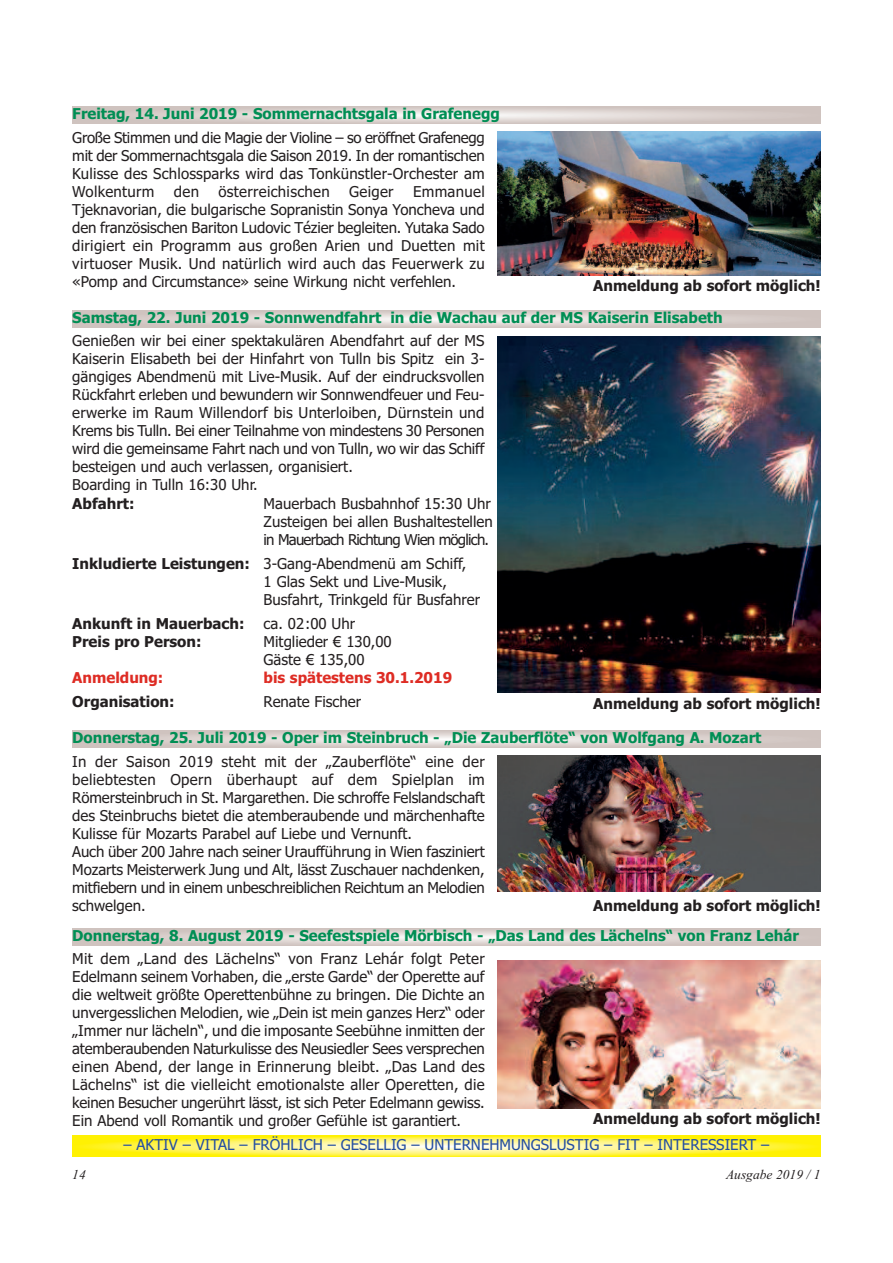
<style>
.page{position:relative;width:893px;height:1263px;background:#fff}
.page>*{position:absolute;margin:0;border:0;box-sizing:border-box;transform-origin:0 0}
.t1{font:15px/18px "Tahoma";color:#231f20}
.t2{font:700 15px "Tahoma";color:#008e54}
.t3{font:700 15px "Tahoma";color:#231f20}
.t4{font:15px "Tahoma";color:#244ea1}
.t5{font:700 15px "Tahoma";color:#de2c24}
.t6{font:15px "Tahoma";letter-spacing:.02em;color:#231f20}
.t7{font:italic 13.5px "Times New Roman";color:#231f20}
.s1{font-weight:700}
</style>
<div class="page">
<svg style="left:72px;top:1135px;width:749px;height:22px;background:#fff452"></svg>
<svg style="left:72px;top:730px;width:749px;height:17px;background:#dad1ce"></svg>
<svg style="left:72px;top:928px;width:749px;height:17px;background:#dad1cd"></svg>
<img style="left:497px;top:960px;width:324px;height:148px">
<img style="left:497px;top:755px;width:324px;height:137px">
<svg style="left:72px;top:106px;width:749px;height:17px;background:#dad1ce"></svg>
<img style="left:497px;top:131px;width:323px;height:144px">
<svg style="left:72px;top:310px;width:749px;height:17px;background:#dad1ce"></svg>
<img style="left:497px;top:337px;width:324px;height:355px">
<p class="t2" style="left:72px;top:105px;width:429px">Freitag, 14. Juni 2019 - Sommernachtsgala in Grafenegg</p>
<p class="t1" style="left:72px;top:128px;width:414px;text-align:justify">Große Stimmen und die Magie der Violine – so eröffnet Grafenegg mit der Sommernachtsgala die Saison 2019. In der romantischen Kulisse des Schlossparks wird das Tonkünstler-Orchester am Wolkenturm</p>
<p class="t1" style="left:72px;top:182px;width:414px;text-align:justify;text-indent:341px">Emmanuel Tjeknavorian, die bulgarische Sopranistin Sonya Yoncheva und den französischen Bariton Ludovic Tézier begleiten. Yutaka Sado dirigiert ein Programm aus großen Arien und Duetten mit virtuoser Musik. Und natürlich wird auch das Feuerwerk zu «Pomp and Circumstance» seine Wirkung nicht verfehlen.</p>
<p class="t1" style="left:174px;top:182px;width:27px">den</p>
<p class="t6" style="left:219px;top:183px;width:113px">österreichischen</p>
<p class="t1" style="left:349px;top:182px;width:46px">Geiger</p>
<p class="t3" style="left:593px;top:277px;width:229px">Anmeldung ab sofort möglich!</p>
<p class="t2" style="left:72px;top:309px;width:652px">Samstag, 22. Juni 2019 - Sonnwendfahrt in die Wachau auf der MS Kaiserin Elisabeth</p>
<p class="t1" style="left:72px;top:332px;width:414px">Genießen wir bei einer spektakulären Abendfahrt auf der MS Kaiserin Elisabeth bei der Hinfahrt von Tulln bis Spitz ein 3- gängiges Abendmenü mit Live-Musik. Auf der eindrucksvollen Rückfahrt erleben und bewundern wir Sonnwendfeuer und Feu&shy;erwerke im Raum Willendorf bis Unterloiben, Dürnstein und Krems bis Tulln. Bei einer Teilnahme von mindestens 30 Personen wird die gemeinsame Fahrt nach und von Tulln, wo wir das Schiff besteigen und auch verlassen, organisiert.<br>Boarding in Tulln 16:30 Uhr.</p>
<p class="t3" style="left:72px;top:495px;width:64px">Abfahrt:</p>
<p class="t1" style="left:264px;top:495px;width:231px">Mauerbach Busbahnhof 15:30 Uhr<br>Zusteigen bei allen Bushaltestellen in Mauerbach Richtung Wien möglich.</p>
<p class="t1" style="left:264px;top:555px;width:218px;text-indent:-191px"><span class="s1">Inkludierte Leistungen:</span> 3-Gang-Abendmenü am Schiff,<br>1 Glas Sekt und Live-Musik,<br>Busfahrt, Trinkgeld für Busfahrer</p>
<p class="t3" style="left:72px;top:615px;width:174px">Ankunft in Mauerbach:</p>
<p class="t1" style="left:264px;top:615px;width:93px">ca. 02:00 Uhr</p>
<p class="t3" style="left:72px;top:633px;width:131px">Preis pro Person:</p>
<p class="t1" style="left:264px;top:633px;width:130px">Mitglieder € 130,00<br>Gäste € 135,00</p>
<p class="t5" style="left:72px;top:669px;width:93px">Anmeldung:</p>
<p class="t5" style="left:264px;top:669px;width:190px">bis spätestens 30.1.2019</p>
<p class="t3" style="left:72px;top:693px;width:104px">Organisation:</p>
<p class="t1" style="left:264px;top:693px;width:99px">Renate Fischer</p>
<p class="t3" style="left:593px;top:695px;width:229px">Anmeldung ab sofort möglich!</p>
<p class="t2" style="left:72px;top:729px;width:691px">Donnerstag, 25. Juli 2019 - Oper im Steinbruch - „Die Zauberflöte“ von Wolfgang A. Mozart</p>
<p class="t1" style="left:72px;top:753px;width:414px">In der Saison 2019 steht mit der „Zauberflöte“ eine der beliebtesten Opern überhaupt auf dem Spielplan im Römersteinbruch in St. Margarethen. Die schroffe Felslandschaft des Steinbruchs bietet die atemberaubende und märchenhafte Kulisse für Mozarts Parabel auf Liebe und Vernunft.<br>Auch über 200 Jahre nach seiner Uraufführung in Wien fasziniert Mozarts Meisterwerk Jung und Alt, lässt Zuschauer nachdenken, mitfiebern und in einem unbeschreiblichen Reichtum an Melodien schwelgen.</p>
<p class="t3" style="left:593px;top:897px;width:229px">Anmeldung ab sofort möglich!</p>
<p class="t2" style="left:72px;top:927px;width:728px">Donnerstag, 8. August 2019 - Seefestspiele Mörbisch - „Das Land des Lächelns“ von Franz Lehár</p>
<p class="t1" style="left:72px;top:950px;width:414px;text-align:justify">Mit dem „Land des Lächelns“ von Franz Lehár folgt Peter Edelmann seinem Vorhaben, die „erste Garde“ der Operette auf die weltweit größte Operettenbühne zu bringen. Die Dichte an unvergesslichen Melodien, wie „Dein ist mein ganzes Herz“ oder „Immer nur lächeln“, und die imposante Seebühne inmitten der atemberaubenden Naturkulisse des Neusiedler Sees versprechen einen Abend, der lange in Erinnerung bleibt. „Das Land des Lächelns“ ist die vielleicht emotionalste aller Operetten, die keinen Besucher ungerührt lässt, ist sich Peter Edelmann gewiss.<br>Ein Abend voll Romantik und großer Gefühle ist garantiert.</p>
<p class="t3" style="left:593px;top:1110px;width:229px">Anmeldung ab sofort möglich!</p>
<p class="t4" style="left:124px;top:1136px;width:647px">– AKTIV – VITAL – FRÖHLICH – GESELLIG – UNTERNEHMUNGSLUSTIG – FIT – INTERESSIERT –</p>
<p class="t7" style="left:72px;top:1166px;width:15px">14</p>
<p class="t7" style="left:726px;top:1166px;width:96px">Ausgabe 2019 / 1</p>
</div>
